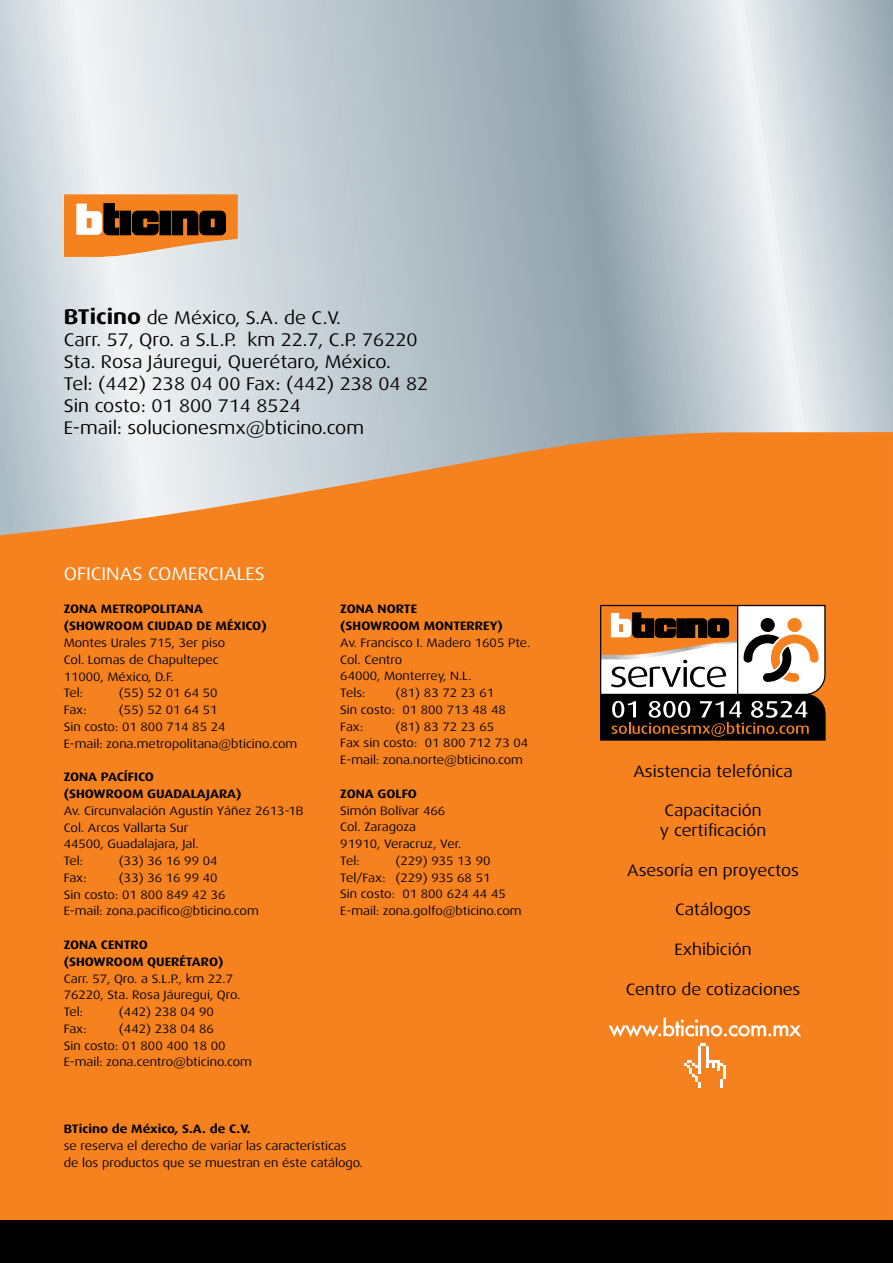
<style>
.page{position:relative;width:893px;height:1263px;background:#fff}
.page>*{position:absolute;margin:0;border:0;box-sizing:border-box;transform-origin:0 0}
.t1{font:18.3px/21.9px "Dax Wide";color:#000}
.t2{font:18.3px "Dax Wide";color:#fff}
.t3{font:16.5px/19.8px "Dax Wide";color:#000}
.t4{font:12.15px/16.8px "Dax Wide";color:#000}
.t5{font:700 12.15px/16.8px "Dax Wide";color:#000}
.s1{font-weight:700;font-size:21.3px}
</style>
<div class="page">
<svg style="left:0;top:0;width:893px;height:432px;background:#c1cbd1"></svg>
<div style="left:0;top:432px;width:893px;height:788px;background:#f5821f"></div>
<div style="left:0;top:1220px;width:893px;height:43px;background:#000"></div>
<svg style="left:64px;top:194px;width:174px;height:63px;background:#b4733b"></svg>
<svg style="left:600px;top:604px;width:226px;height:137px"></svg>
<svg style="left:609px;top:1018px;width:192px;height:19px"></svg>
<svg style="left:684px;top:1043px;width:41px;height:44px"></svg>
<h1 class="t1" style="left:64px;top:307px;width:366px"><span class="s1">BTicino</span> de México, S.A. de C.V.<br>Carr. 57, Qro. a S.L.P. km 22.7, C.P. 76220<br>Sta. Rosa Jáuregui, Querétaro, México.<br>Tel: (442) 238 04 00 Fax: (442) 238 04 82<br>Sin costo: 01 800 714 8524<br>E-mail: solucionesmx@bticino.com</h1>
<h1 class="t2" style="left:64px;top:563px;width:203px">OFICINAS COMERCIALES</h1>
<p class="t5" style="left:64px;top:601px;width:205px">ZONA METROPOLITANA (SHOWROOM CIUDAD DE MÉXICO)</p>
<p class="t4" style="left:64px;top:634px;width:163px">Montes Urales 715, 3er piso<br>Col. Lomas de Chapultepec<br>11000, México, D.F.<br>Tel:</p>
<p class="t4" style="left:119px;top:685px;width:100px">(55) 52 01 64 50</p>
<p class="t4" style="left:64px;top:702px;width:235px;text-indent:55px">(55) 52 01 64 51<br>Sin costo: 01 800 714 85 24<br>E-mail: zona.metropolitana@bticino.com</p>
<p class="t5" style="left:64px;top:769px;width:179px">ZONA PACÍFI CO<br>(SHOWROOM GUADALAJARA)</p>
<p class="t4" style="left:64px;top:802px;width:241px">Av. Circunvalación Agustín Yáñez 2613-1B<br>Col. Arcos Vallarta Sur<br>44500, Guadalajara, Jal.<br>Tel:</p>
<p class="t4" style="left:64px;top:702px;width:24px">Fax:</p>
<p class="t4" style="left:119px;top:853px;width:100px">(33) 36 16 99 04</p>
<p class="t4" style="left:64px;top:869px;width:197px;text-indent:55px">(33) 36 16 99 40<br>Sin costo: 01 800 849 42 36<br>E-mail: zona.pacifico@bticino.com</p>
<p class="t5" style="left:64px;top:936px;width:161px">ZONA CENTRO (SHOWROOM QUERÉTARO)</p>
<p class="t4" style="left:64px;top:970px;width:178px">Carr. 57, Qro. a S.L.P., km 22.7<br>76220, Sta. Rosa Jáuregui, Qro.<br>Tel:</p>
<p class="t4" style="left:64px;top:869px;width:24px">Fax:</p>
<p class="t4" style="left:119px;top:1004px;width:96px">(442) 238 04 90</p>
<p class="t4" style="left:64px;top:1020px;width:190px;text-indent:55px">(442) 238 04 86<br>Sin costo: 01 800 400 18 00<br>E-mail: zona.centro@bticino.com</p>
<p class="t4" style="left:64px;top:1020px;width:24px">Fax:</p>
<p class="t5" style="left:340px;top:601px;width:164px">ZONA NORTE<br>(SHOWROOM MONTERREY)</p>
<p class="t4" style="left:340px;top:634px;width:191px">Av. Francisco I. Madero 1605 Pte.<br>Col. Centro<br>64000, Monterrey, N.L.<br>Tels:</p>
<p class="t4" style="left:340px;top:685px;width:167px;text-indent:55px">(81) 83 72 23 61<br>Sin costo: 01 800 713 48 48<br>Fax:</p>
<p class="t4" style="left:340px;top:718px;width:189px;text-indent:55px">(81) 83 72 23 65<br>Fax sin costo: 01 800 712 73 04<br>E-mail: zona.norte@bticino.com</p>
<p class="t5" style="left:340px;top:785px;width:78px">ZONA GOLFO</p>
<p class="t4" style="left:340px;top:802px;width:122px">Simón Bolívar 466<br>Col. Zaragoza<br>91910, Veracruz, Ver.<br>Tel:</p>
<p class="t4" style="left:340px;top:852px;width:183px;text-indent:55px">(229) 935 13 90<br>Tel/Fax: (229) 935 68 51<br>Sin costo: 01 800 624 44 45<br>E-mail: zona.golfo@bticino.com</p>
<p class="t5" style="left:64px;top:1121px;width:188px">BTicino de México, S.A. de C.V.</p>
<p class="t4" style="left:64px;top:1138px;width:301px">se reserva el derecho de variar las características de los productos que se muestran en éste catálogo.</p>
<h2 class="t3" style="left:633px;top:761px;width:161px">Asistencia telefónica</h2>
<h2 class="t3" style="left:660px;top:801px;width:108px">Capacitación y certificación</h2>
<h2 class="t3" style="left:627px;top:860px;width:173px">Asesoría en proyectos</h2>
<h2 class="t3" style="left:675px;top:900px;width:77px">Catálogos</h2>
<h2 class="t3" style="left:674px;top:939px;width:79px">Exhibición</h2>
<h2 class="t3" style="left:626px;top:979px;width:176px">Centro de cotizaciones</h2>
</div>
